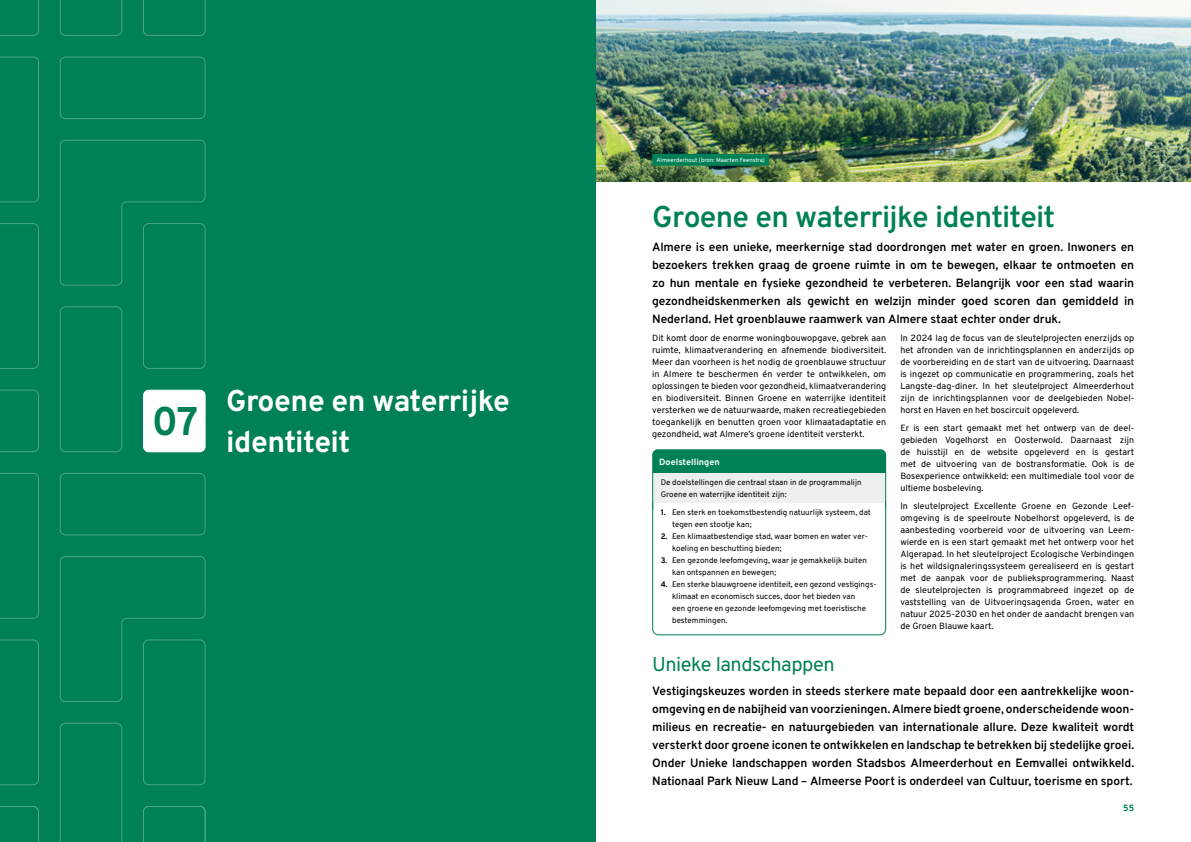
<style>
.page{position:relative;width:1191px;height:842px;background:#fff}
.page>*{position:absolute;margin:0;border:0;box-sizing:border-box;transform-origin:0 0}
.t1{font:700 40px "Overpass";color:#008056}
.t2{font:600 30px "Overpass";letter-spacing:-.025em;color:#008056}
.t3{font:700 30px/40px "Overpass";letter-spacing:-.015em;color:#fff}
.t4{font:20px "Overpass";letter-spacing:-.02em;color:#008056}
.Intro__P{font:600 12px/18px "Overpass";letter-spacing:-.01em;color:#000;text-align:justify}
.Paragraph__No_Breaking{font:9px/12px "Overpass";color:#000}
.Title__No_H{font:700 9px "Overpass";color:#fff}
.t5{font:700 9px "Overpass";color:#008056}
.Intro{font:8px/12px "Overpass";color:#000}
.Ambient_Green{font:6px "Overpass";color:#fff}
.s1{font-weight:700}
</style>
<div class="page">
<img style="left:595px;top:0;width:596px;height:181px">
<div style="left:652px;top:154px;width:117px;height:12px;background:#008056"></div>
<div style="left:652px;top:449px;width:234px;height:24px;background:#008056"></div>
<div style="left:652px;top:473px;width:234px;height:30px;background:#ecf1ed"></div>
<hr style="left:652px;top:472px;width:1px;height:37px;background:#008056">
<hr style="left:885px;top:472px;width:1px;height:37px;background:#008056">
<svg style="left:652px;top:501px;width:234px;height:135px"></svg>
<div style="left:0;top:0;width:595px;height:842px;background:#008056"></div>
<svg style="left:0;top:223px;width:39px;height:146px"></svg>
<svg style="left:0;top:57px;width:39px;height:146px"></svg>
<svg style="left:0;top:390px;width:39px;height:62px"></svg>
<div style="left:60px;top:306px;width:62px;height:146px;border:1px solid #fff;border-radius:5px"></div>
<div style="left:143px;top:223px;width:63px;height:146px;border:1px solid #fff;border-radius:5px"></div>
<svg style="left:59px;top:139px;width:147px;height:147px"></svg>
<div style="left:60px;top:57px;width:146px;height:62px;border:1px solid #fff;border-radius:5px"></div>
<svg style="left:0;top:639px;width:39px;height:146px"></svg>
<svg style="left:0;top:473px;width:39px;height:146px"></svg>
<svg style="left:0;top:806px;width:39px;height:36px"></svg>
<svg style="left:59px;top:722px;width:64px;height:120px"></svg>
<div style="left:143px;top:639px;width:63px;height:146px;border:1px solid #fff;border-radius:5px"></div>
<svg style="left:59px;top:556px;width:147px;height:146px"></svg>
<svg style="left:143px;top:806px;width:63px;height:36px"></svg>
<div style="left:60px;top:473px;width:146px;height:62px;border:1px solid #fff;border-radius:5px"></div>
<svg style="left:0;top:0;width:39px;height:36px"></svg>
<svg style="left:60px;top:0;width:62px;height:36px"></svg>
<svg style="left:143px;top:0;width:63px;height:36px"></svg>
<div style="left:143px;top:390px;width:62px;height:62px;background:#fff;border-radius:5px"></div>
<div style="left:143px;top:390px;width:63px;height:62px;border:1px solid #fff;border-radius:5px"></div>
<h1 class="t1" style="left:152px;top:389px;width:48px">07</h1>
<h2 class="t3" style="left:226px;top:380px;width:285px">Groene en waterrijke identiteit</h2>
<p class="Ambient_Green" style="left:656px;top:155px;width:110px">Almeerderhout (bron: Maarten Feenstra)</p>
<h1 class="t2" style="left:652px;top:193px;width:404px">Groene en waterrijke identiteit</h1>
<p class="Intro__P" style="left:652px;top:238px;width:483px">Almere is een unieke, meerkernige stad doordrongen met water en groen. Inwoners en bezoekers trekken graag de groene ruimte in om te bewegen, elkaar te ontmoeten en zo hun mentale en fysieke gezondheid te verbeteren. Belangrijk voor een stad waarin gezondheidskenmerken als gewicht en welzijn minder goed scoren dan gemiddeld in Nederland. Het groenblauwe raamwerk van Almere staat echter onder druk.</p>
<p class="Paragraph__No_Breaking" style="left:652px;top:332px;width:235px;text-align:justify">Dit komt door de enorme woningbouwopgave, gebrek aan ruimte, klimaatverandering en afnemende biodiversiteit.<br>Meer dan voorheen is het nodig de groenblauwe structuur in Almere te beschermen én verder te ontwikkelen, om oplossingen te bieden voor gezondheid, klimaatverandering en biodiversiteit. Binnen Groene en waterrijke identiteit versterken we de natuurwaarde, maken recreatiegebieden toegankelijk en benutten groen voor klimaatadaptatie en gezondheid, wat Almere’s groene identiteit versterkt.</p>
<p class="Title__No_H" style="left:659px;top:455px;width:62px">Doelstellingen</p>
<p class="Intro" style="left:660px;top:476px;width:202px">De doelstellingen die centraal staan in de programmalijn<br>Groene en waterrijke identiteit zijn:</p>
<p class="Intro" style="left:672px;top:506px;width:200px;text-indent:-11px"><span class="s1">1.</span> Een sterk en toekomstbestendig natuurlijk systeem, dat tegen een stootje kan;</p>
<p class="Intro" style="left:672px;top:530px;width:197px;text-indent:-11px"><span class="s1">2.</span> Een klimaatbestendige stad, waar bomen en water ver&shy;koeling en beschutting bieden;</p>
<p class="Intro" style="left:672px;top:554px;width:197px;text-indent:-11px"><span class="s1">3.</span> Een gezonde leefomgeving, waar je gemakkelijk buiten kan ontspannen en bewegen;</p>
<p class="Intro" style="left:672px;top:578px;width:205px;text-indent:-11px"><span class="s1">4.</span> Een sterke blauwgroene identiteit, een gezond vestigings&shy;klimaat en economisch succes, door het bieden van<br>een groene en gezonde leefomgeving met toeristische bestemmingen.</p>
<p class="Paragraph__No_Breaking" style="left:900px;top:332px;width:235px">In 2024 lag de focus van de sleutelprojecten enerzijds op het afronden van de inrichtingsplannen en anderzijds op de voorbereiding en de start van de uitvoering. Daarnaast is ingezet op communicatie en programmering, zoals het Langste-dag-diner. In het sleutelproject Almeerderhout zijn de inrichtingsplannen voor de deelgebieden Nobel&shy;horst en Haven en het boscircuit opgeleverd.</p>
<p class="Paragraph__No_Breaking" style="left:900px;top:422px;width:235px">Er is een start gemaakt met het ontwerp van de deel&shy;gebieden Vogelhorst en Oosterwold. Daarnaast zijn de huisstijl en de website opgeleverd en is gestart met de uitvoering van de bostransformatie. Ook is de Bosexperience ontwikkeld: een multimediale tool voor de ultieme bosbeleving.</p>
<p class="Paragraph__No_Breaking" style="left:900px;top:500px;width:235px">In sleutelproject Excellente Groene en Gezonde Leef&shy;omgeving is de speelroute Nobelhorst opgeleverd, is de aanbesteding voorbereid voor de uitvoering van Leem&shy;wierde en is een start gemaakt met het ontwerp voor het Algerapad. In het sleutelproject Ecologische Verbindingen is het wildsignaleringssysteem gerealiseerd en is gestart met de aanpak voor de publieksprogrammering. Naast de sleutelprojecten is programmabreed ingezet op de vaststelling van de Uitvoeringsagenda Groen, water en natuur 2025-2030 en het onder de aandacht brengen van de Groen Blauwe kaart.</p>
<h2 class="t4" style="left:652px;top:648px;width:184px">Unieke landschappen</h2>
<p class="Intro__P" style="left:652px;top:682px;width:483px;text-align:left">Vestigingskeuzes worden in steeds sterkere mate bepaald door een aantrekkelijke woon&shy;omgeving en de nabijheid van voorzieningen. Almere biedt groene, onderscheidende woon&shy;milieus en recreatie- en natuurgebieden van internationale allure. Deze kwaliteit wordt versterkt door groene iconen te ontwikkelen en landschap te betrekken bij stedelijke groei.<br>Onder Unieke landschappen worden Stadsbos Almeerderhout en Eemvallei ontwikkeld.<br>Nationaal Park Nieuw Land – Almeerse Poort is onderdeel van Cultuur, toerisme en sport.</p>
<p class="t5" style="left:1123px;top:801px;width:12px">55</p>
</div>
